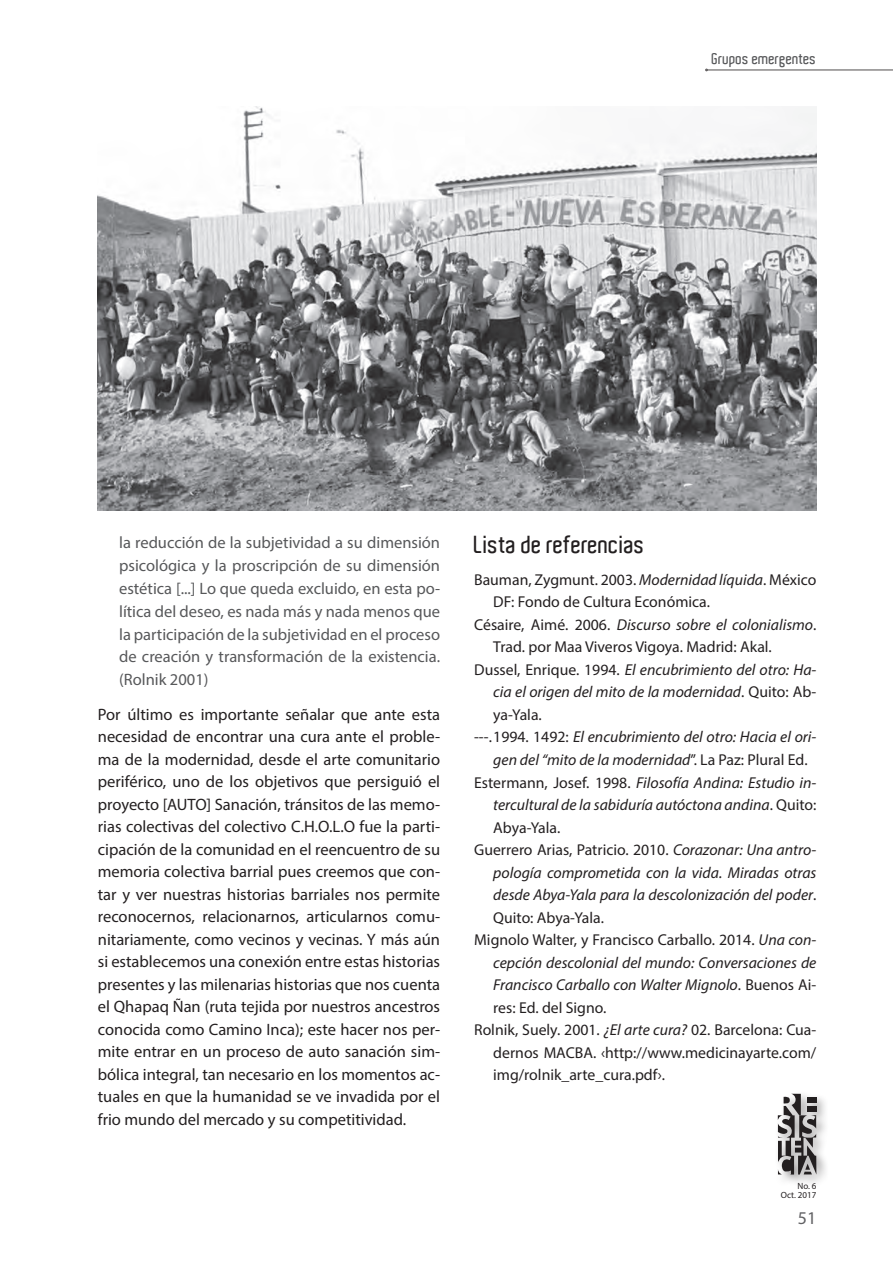
<style>
.page{position:relative;width:893px;height:1263px;background:#fff}
.page>*{position:absolute;margin:0;border:0;box-sizing:border-box;transform-origin:0 0}
.t1{font:600 24px "Aldo";color:#231f20}
.t2{font:18px "Myriad Pro";color:#616164}
.t3{font:16.5px/22.5px "Myriad Pro";color:#231f20;text-align:justify}
.t4{font:16.5px/22.8px "Myriad Pro";color:#57585a;text-align:justify}
.t5{font:italic 15.75px "Myriad Pro";color:#231f20}
.t6{font:15.75px "Myriad Pro";color:#231f20}
.t7{font:600 15px "Aldo";color:#57585a}
.t8{font:9px/9.4px "Myriad Pro";color:#231f20;text-align:right}
.s1{font-style:italic}
.s2{font-style:normal}
</style>
<div class="page">
<div style="left:775px;top:1090px;width:54px;height:97px;background:#231f20;opacity:.43"></div>
<svg style="left:778px;top:1094px;width:38px;height:80px;background:#858283"></svg>
<hr style="left:707px;top:70px;width:186px;height:1px;background:#231f20">
<img style="left:98px;top:106px;width:718px;height:404px">
<p class="t7" style="left:712px;top:50px;width:106px">Grupos emergentes</p>
<p class="t4" style="left:119px;top:531px;width:323px">la reducción de la subjetividad a su dimensión psicológica y la proscripción de su dimensión estética [...] Lo que queda excluido, en esta po&shy;lítica del deseo, es nada más y nada menos que la participación de la subjetividad en el proceso de creación y transformación de la existencia. (Rolnik 2001)</p>
<p class="t3" style="left:98px;top:703px;width:344px">Por último es importante señalar que ante esta necesidad de encontrar una cura ante el proble&shy;ma de la modernidad, desde el arte comunitario periférico, uno de los objetivos que persiguió el proyecto [AUTO] Sanación, tránsitos de las memo&shy;rias colectivas del colectivo C.H.O.L.O fue la parti&shy;cipación de la comunidad en el reencuentro de su memoria colectiva barrial pues creemos que con&shy;tar y ver nuestras historias barriales nos permite reconocernos, relacionarnos, articularnos comu&shy;nitariamente, como vecinos y vecinas. Y más aún si establecemos una conexión entre estas historias presentes y las milenarias historias que nos cuenta el Qhapaq Ñan (ruta tejida por nuestros ancestros conocida como Camino Inca); este hacer nos per&shy;mite entrar en un proceso de auto sanación sim&shy;bólica integral, tan necesario en los momentos ac&shy;tuales en que la humanidad se ve invadida por el frio mundo del mercado y su competitividad.</p>
<h1 class="t1" style="left:474px;top:531px;width:172px">Lista de referencias</h1>
<p class="t6" style="left:474px;top:570px;width:344px">Bauman, Zygmunt. 2003. <span class="s1">Modernidad líquida</span>. México</p>
<p class="t6" style="left:493px;top:592px;width:218px">DF: Fondo de Cultura Económica.</p>
<p class="t5" style="left:474px;top:615px;width:344px"><span class="s2">Césaire, Aimé. 2006.</span> Discurso sobre el colonialismo<span class="s2">.</span></p>
<p class="t6" style="left:493px;top:637px;width:280px">Trad. por Maa Viveros Vigoya. Madrid: Akal.</p>
<p class="t5" style="left:474px;top:660px;width:344px"><span class="s2">Dussel, Enrique. 1994.</span> El encubrimiento del otro: Ha-</p>
<p class="t5" style="left:493px;top:682px;width:325px">cia el origen del mito de la modernidad<span class="s2">. Quito: Ab-</span></p>
<p class="t6" style="left:493px;top:705px;width:50px">ya-Yala.</p>
<p class="t5" style="left:474px;top:727px;width:344px"><span class="s2">---.1994. 1492:</span> El encubrimiento del otro: Hacia el ori-</p>
<p class="t5" style="left:493px;top:750px;width:316px">gen del “mito de la modernidad<span class="s2">”. La Paz: Plural Ed.</span></p>
<p class="t5" style="left:474px;top:772px;width:344px"><span class="s2">Estermann, Josef. 1998.</span> Filosofía Andina: Estudio in-</p>
<p class="t5" style="left:493px;top:795px;width:325px">tercultural de la sabiduría autóctona andina<span class="s2">. Quito:</span></p>
<p class="t6" style="left:493px;top:817px;width:69px">Abya-Yala.</p>
<p class="t6" style="left:474px;top:840px;width:344px">Guerrero Arias, Patricio. 2010. <span class="s1">Corazonar: Una antro-</span></p>
<p class="t5" style="left:493px;top:862px;width:325px">pología comprometida con la vida. Miradas otras</p>
<p class="t5" style="left:493px;top:885px;width:325px">desde Abya-Yala para la descolonización del poder<span class="s2">.</span></p>
<p class="t6" style="left:493px;top:907px;width:112px">Quito: Abya-Yala.</p>
<p class="t6" style="left:474px;top:930px;width:344px">Mignolo Walter, y Francisco Carballo. 2014. <span class="s1">Una con-</span></p>
<p class="t5" style="left:493px;top:952px;width:325px">cepción descolonial del mundo: Conversaciones de</p>
<p class="t5" style="left:493px;top:975px;width:325px">Francisco Carballo con Walter Mignolo<span class="s2">. Buenos Ai-</span></p>
<p class="t6" style="left:493px;top:997px;width:114px">res: Ed. del Signo.</p>
<p class="t6" style="left:474px;top:1020px;width:344px">Rolnik, Suely. 2001. <span class="s1">¿El arte cura?</span> 02. Barcelona: Cua-</p>
<p class="t6" style="left:493px;top:1042px;width:325px">dernos MACBA. ‹http://www.medicinayarte.com/</p>
<p class="t6" style="left:493px;top:1065px;width:173px">img/rolnik_arte_cura.pdf›.</p>
<p class="t8" style="left:781px;top:1181px;width:37px">No. 6<br>Oct. 2017</p>
<p class="t2" style="left:798px;top:1207px;width:20px">51</p>
</div>
